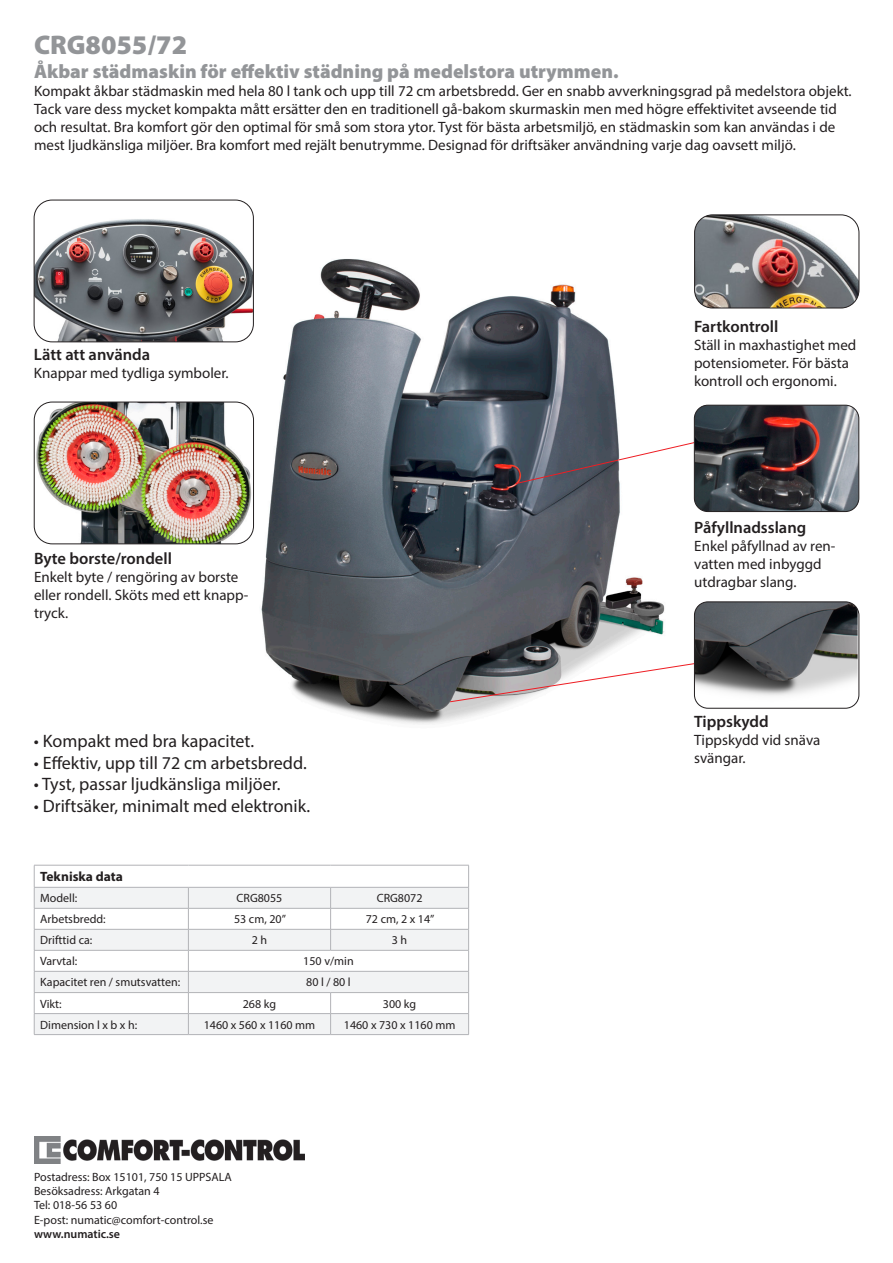
<style>
.page{position:relative;width:893px;height:1263px;background:#fff}
.page>*{position:absolute;margin:0;border:0;box-sizing:border-box;transform-origin:0 0}
.t1{font:900 27px "Myriad Pro";color:#939598}
.t2{font:900 19.5px "Myriad Pro";color:#939598}
.t3{font:18px "Myriad Pro";color:#231f20}
.t4{font:600 16.5px "Myriad Pro";color:#231f20}
.t5{font:15px/18px "Myriad Pro";color:#231f20}
.t6{font:700 13.5px "Myriad Pro";color:#231f20}
.t7{font:12px "Myriad Pro";color:#231f20}
.t8{font:600 12px "Myriad Pro";color:#231f20}
</style>
<div class="page">
<img style="left:69px;top:199px;width:791px;height:525px">
<svg style="left:515px;top:442px;width:179px;height:42px"></svg>
<svg style="left:449px;top:663px;width:245px;height:40px"></svg>
<img style="left:694px;top:405px;width:165px;height:106px">
<div style="left:694px;top:405px;width:165px;height:107px;border:1px solid #231f20;border-radius:14px"></div>
<hr style="left:34px;top:1034px;width:154px;height:1px;background:#b2b3b7">
<hr style="left:188px;top:1034px;width:143px;height:1px;background:#b2b3b7">
<hr style="left:331px;top:1034px;width:138px;height:1px;background:#b2b3b7">
<svg style="left:34px;top:865px;width:435px;height:169px"></svg>
<hr style="left:188px;top:992px;width:143px;height:1px;background:#b2b3b7">
<hr style="left:331px;top:992px;width:138px;height:1px;background:#b2b3b7">
<img style="left:34px;top:209px;width:219px;height:133px">
<div style="left:34px;top:200px;width:220px;height:142px;border:1px solid #231f20;border-radius:18px"></div>
<img style="left:694px;top:602px;width:164px;height:106px">
<div style="left:694px;top:602px;width:165px;height:106px;border:1px solid #231f20;border-radius:14px"></div>
<img style="left:34px;top:402px;width:220px;height:142px">
<div style="left:34px;top:402px;width:220px;height:142px;border:1px solid #231f20;border-radius:18px"></div>
<img style="left:695px;top:215px;width:164px;height:93px">
<div style="left:694px;top:215px;width:165px;height:93px;border:1px solid #231f20;border-radius:18px"></div>
<img style="left:34px;top:1136px;width:271px;height:27px">
<p class="t1" style="left:34px;top:27px;width:155px">CRG8055/72</p>
<p class="t2" style="left:34px;top:58px;width:586px">Åkbar städmaskin för effektiv städning på medelstora utrymmen.</p>
<p class="t5" style="left:34px;top:81px;width:819px">Kompakt åkbar städmaskin med hela 80 l tank och upp till 72 cm arbetsbredd. Ger en snabb avverkningsgrad på medelstora objekt.<br>Tack vare dess mycket kompakta mått ersätter den en traditionell gå-bakom skurmaskin men med högre effektivitet avseende tid och resultat. Bra komfort gör den optimal för små som stora ytor. Tyst för bästa arbetsmiljö, en städmaskin som kan användas i de mest ljudkänsliga miljöer. Bra komfort med rejält benutrymme. Designad för driftsäker användning varje dag oavsett miljö.</p>
<p class="t4" style="left:34px;top:344px;width:118px">Lätt att använda</p>
<p class="t5" style="left:34px;top:364px;width:196px">Knappar med tydliga symboler.</p>
<p class="t4" style="left:34px;top:548px;width:139px">Byte borste/rondell</p>
<p class="t5" style="left:34px;top:568px;width:216px">Enkelt byte / rengöring av borste eller rondell. Sköts med ett knapp&shy;tryck.</p>
<p class="t3" style="left:34px;top:730px;width:222px">• Kompakt med bra kapacitet.</p>
<p class="t3" style="left:34px;top:752px;width:274px">• Effektiv, upp till 72 cm arbetsbredd.</p>
<p class="t3" style="left:34px;top:773px;width:248px">• Tyst, passar ljudkänsliga miljöer.</p>
<p class="t3" style="left:34px;top:795px;width:278px">• Driftsäker, minimalt med elektronik.</p>
<p class="t6" style="left:40px;top:868px;width:84px">Tekniska data</p>
<p class="t7" style="left:40px;top:891px;width:39px">Modell:</p>
<p class="t7" style="left:237px;top:891px;width:47px">CRG8055</p>
<p class="t7" style="left:377px;top:891px;width:47px">CRG8072</p>
<p class="t7" style="left:40px;top:912px;width:67px">Arbetsbredd:</p>
<p class="t7" style="left:234px;top:912px;width:53px">53 cm, 20”</p>
<p class="t7" style="left:366px;top:912px;width:70px">72 cm, 2 x 14”</p>
<p class="t7" style="left:40px;top:933px;width:54px">Drifttid ca:</p>
<p class="t7" style="left:252px;top:933px;width:17px">2 h</p>
<p class="t7" style="left:392px;top:933px;width:17px">3 h</p>
<p class="t7" style="left:40px;top:954px;width:39px">Varvtal:</p>
<p class="t7" style="left:303px;top:954px;width:52px">150 v/min</p>
<p class="t7" style="left:40px;top:975px;width:141px">Kapacitet ren / smutsvatten:</p>
<p class="t7" style="left:306px;top:975px;width:46px">80 l / 80 l</p>
<p class="t7" style="left:40px;top:996px;width:23px">Vikt:</p>
<p class="t7" style="left:243px;top:996px;width:35px">268 kg</p>
<p class="t7" style="left:383px;top:996px;width:35px">300 kg</p>
<p class="t7" style="left:40px;top:1017px;width:98px">Dimension l x b x h:</p>
<p class="t7" style="left:204px;top:1017px;width:113px">1460 x 560 x 1160 mm</p>
<p class="t7" style="left:344px;top:1017px;width:113px">1460 x 730 x 1160 mm</p>
<p class="t7" style="left:34px;top:1169px;width:199px">Postadress: Box 15101, 750 15 UPPSALA</p>
<p class="t7" style="left:34px;top:1183px;width:127px">Besöksadress: Arkgatan 4</p>
<p class="t7" style="left:34px;top:1198px;width:85px">Tel: 018-56 53 60</p>
<p class="t7" style="left:34px;top:1212px;width:181px">E-post: numatic@comfort-control.se</p>
<p class="t8" style="left:34px;top:1226px;width:88px">www.numatic.se</p>
<p class="t4" style="left:694px;top:315px;width:86px">Fartkontroll</p>
<p class="t5" style="left:694px;top:335px;width:164px">Ställ in maxhastighet med potensiometer. För bästa kontroll och ergonomi.</p>
<p class="t4" style="left:694px;top:517px;width:113px">Påfyllnadsslang</p>
<p class="t5" style="left:694px;top:536px;width:143px">Enkel påfyllnad av ren-</p>
<p class="t5" style="left:694px;top:554px;width:129px">vatten med inbyggd utdragbar slang.</p>
<p class="t4" style="left:694px;top:711px;width:76px">Tippskydd</p>
<p class="t5" style="left:694px;top:730px;width:128px">Tippskydd vid snäva svängar.</p>
</div>
